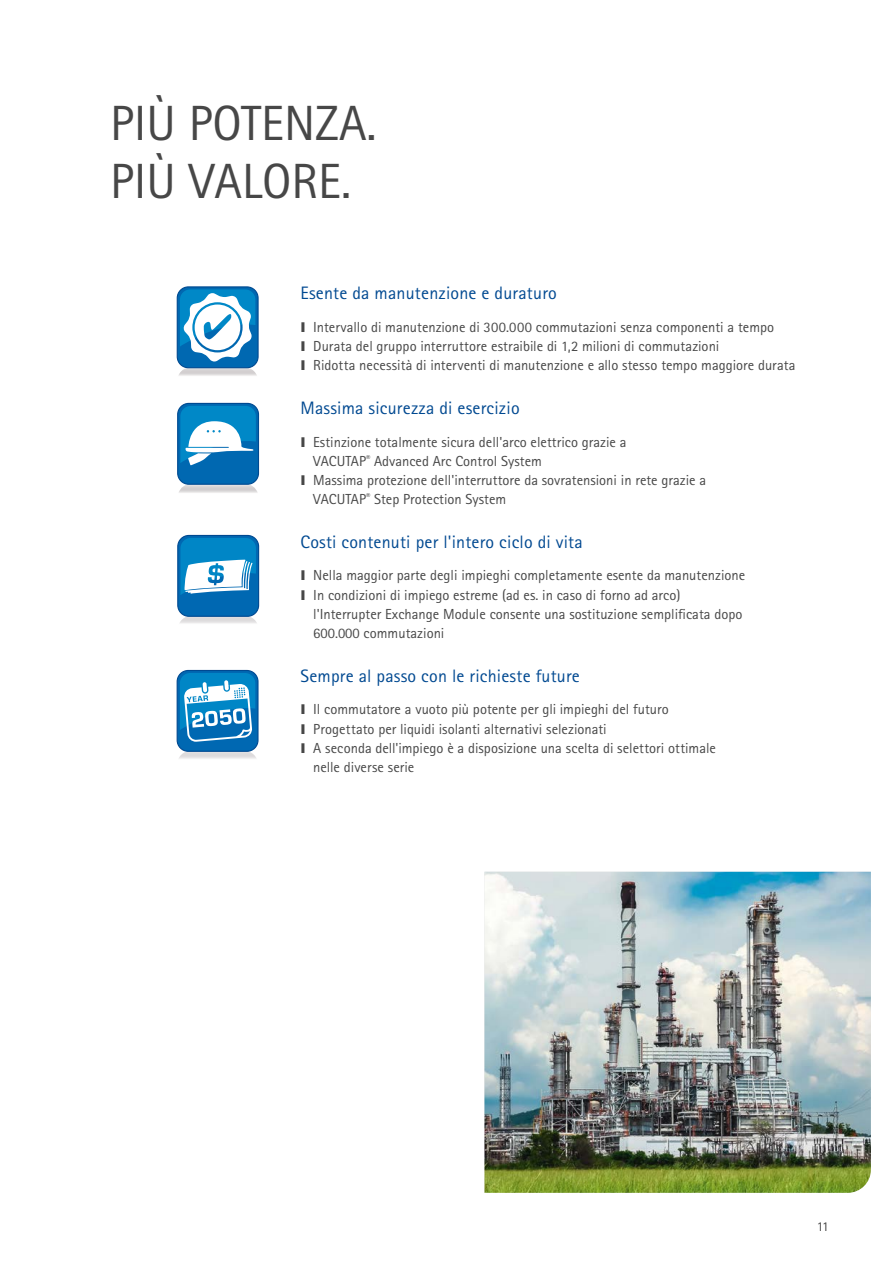
<style>
.page{position:relative;width:893px;height:1263px;background:#fff}
.page>*{position:absolute;margin:0;border:0;box-sizing:border-box;transform-origin:0 0}
.t1{font:49.5px/57.4px "Rotis Sans Serif Pro Cyr";color:#474747}
.t2{font:18px "Rotis Sans Serif Pro Cyr";letter-spacing:.01em;color:#004991}
.t3{font:14.55px/19.2px "Rotis Sans Serif Pro Cyr";color:#474747}
.t4{font:13.5px "Rotis Sans Serif Pro Cyr";color:#474747}
.s1{font-family:"Arial";font-weight:900;font-size:13.5px}
</style>
<div class="page">
<img style="left:179px;top:368px;width:78px;height:8px">
<svg style="left:177px;top:286px;width:82px;height:82px"></svg>
<img style="left:180px;top:617px;width:77px;height:6px">
<svg style="left:177px;top:535px;width:82px;height:82px"></svg>
<img style="left:179px;top:752px;width:77px;height:7px">
<svg style="left:177px;top:670px;width:82px;height:82px"></svg>
<img style="left:179px;top:485px;width:79px;height:8px">
<svg style="left:177px;top:403px;width:82px;height:82px"></svg>
<img style="left:484px;top:872px;width:387px;height:321px">
<h1 class="t1" style="left:110px;top:95px;width:268px">PIÙ POTENZA.<br>PIÙ VALORE.</h1>
<p class="t2" style="left:300px;top:283px;width:258px">Esente da manutenzione e duraturo</p>
<p class="t3" style="left:300px;top:317px;width:497px"><span class="s1">I</span> Intervallo di manutenzione di 300.000 commutazioni senza componenti a tempo<br><span class="s1">I</span> Durata del gruppo interruttore estraibile di 1,2 milioni di commutazioni<br><span class="s1">I</span> Ridotta necessità di interventi di manutenzione e allo stesso tempo maggiore durata</p>
<p class="t2" style="left:300px;top:397px;width:221px">Massima sicurezza di esercizio</p>
<p class="t3" style="left:300px;top:432px;width:328px"><span class="s1">I</span> Estinzione totalmente sicura dell'arco elettrico grazie a</p>
<p class="t3" style="left:313px;top:451px;width:230px">VACUTAP<sup>®</sup> Advanced Arc Control System</p>
<p class="t3" style="left:300px;top:470px;width:407px"><span class="s1">I</span> Massima protezione dell'interruttore da sovratensioni in rete grazie a</p>
<p class="t3" style="left:313px;top:489px;width:195px">VACUTAP<sup>®</sup> Step Protection System</p>
<p class="t2" style="left:300px;top:531px;width:284px">Costi contenuti per l'intero ciclo di vita</p>
<p class="t3" style="left:300px;top:566px;width:446px"><span class="s1">I</span> Nella maggior parte degli impieghi completamente esente da manutenzione<br><span class="s1">I</span> In condizioni di impiego estreme (ad es. in caso di forno ad arco)</p>
<p class="t3" style="left:313px;top:604px;width:431px">l'Interrupter Exchange Module consente una sostituzione semplificata dopo<br>600.000 commutazioni</p>
<p class="t2" style="left:300px;top:665px;width:281px">Sempre al passo con le richieste future</p>
<p class="t3" style="left:300px;top:700px;width:370px"><span class="s1">I</span> Il commutatore a vuoto più potente per gli impieghi del futuro</p>
<p class="t3" style="left:300px;top:719px;width:308px"><span class="s1">I</span> Progettato per liquidi isolanti alternativi selezionati</p>
<p class="t3" style="left:300px;top:738px;width:417px"><span class="s1">I</span> A seconda dell'impiego è a disposizione una scelta di selettori ottimale</p>
<p class="t3" style="left:313px;top:757px;width:103px">nelle diverse serie</p>
<p class="t4" style="left:817px;top:1218px;width:14px">11</p>
</div>
